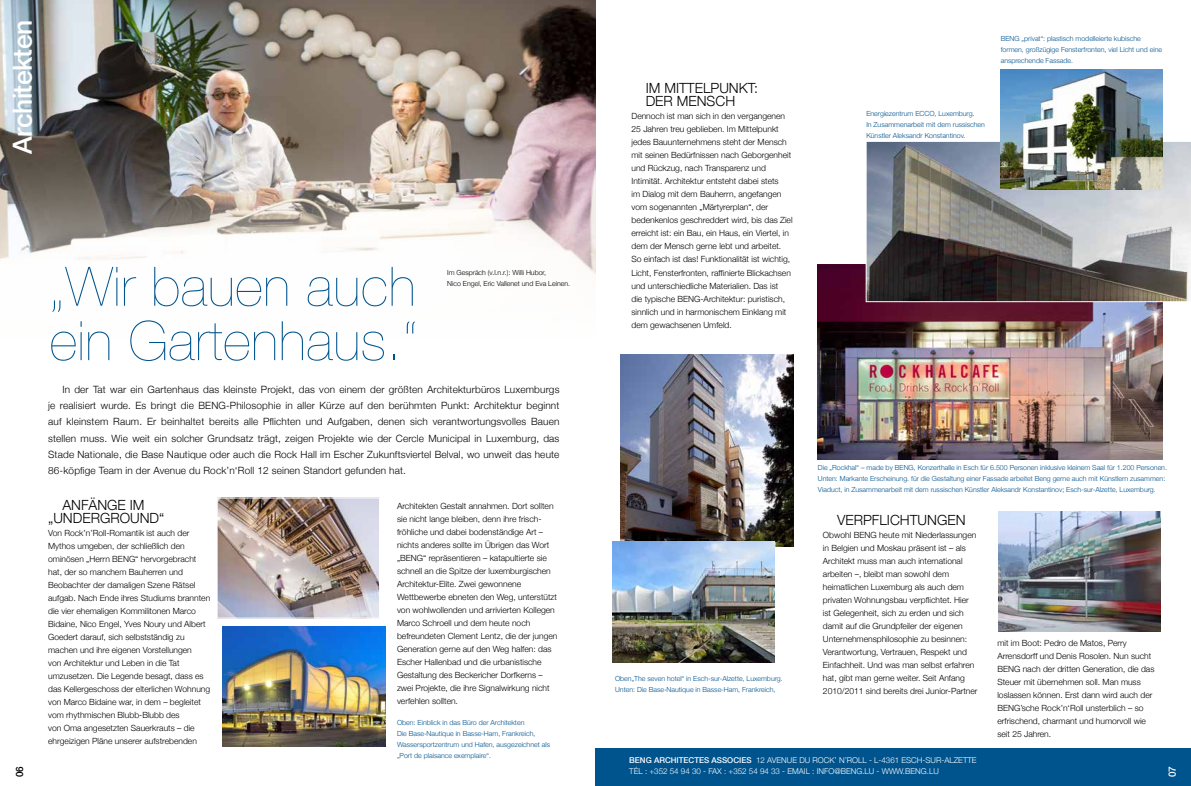
<style>
.page{position:relative;width:1191px;height:786px;background:#fff}
.page>*{position:absolute;margin:0;border:0;box-sizing:border-box;transform-origin:0 0}
.t1{font:200 54.3px/54.3px "Helvetica Neue";letter-spacing:.01em;color:#00548e}
.t2{font:500 26.3px "Helvetica Neue";letter-spacing:-.02em;color:#fff}
.t3{font:300 14px/13px "Helvetica Neue";color:#000;text-align:center}
.t4{font:300 10px/16px "Helvetica Neue";letter-spacing:.015em;color:#000;text-align:justify}
.t5{font:500 10px "Helvetica Neue";color:#000}
.t6{font:500 10px "Helvetica Neue";color:#fff}
.t7{font:300 8.5px/13px "Helvetica Neue";color:#000}
.t8{font:300 8px/11px "Helvetica Neue";color:#fff}
.t9{font:300 7px/11px "Helvetica Neue";color:#00548e}
.t10{font:300 7px/11px "Helvetica Neue";color:#000}
.s1{font-weight:500}
</style>
<div class="page">
<div style="left:595px;top:748px;width:596px;height:37px;background:#00548e"></div>
<img style="left:0;top:0;width:595px;height:274px">
<img style="left:620px;top:354px;width:174px;height:192px">
<img style="left:818px;top:264px;width:344px;height:195px">
<svg style="left:865px;top:141px;width:326px;height:161px;background:#807f81"></svg>
<img style="left:998px;top:511px;width:162px;height:120px">
<img style="left:223px;top:626px;width:162px;height:120px">
<img style="left:1000px;top:69px;width:162px;height:120px">
<img style="left:612px;top:541px;width:162px;height:120px">
<img style="left:219px;top:499px;width:159px;height:117px">
<div style="left:217px;top:497px;width:163px;height:121px;border:1px solid #fff"></div>
<h2 class="t2" style="left:7px;top:153px;width:135px;rotate:-90deg">Architekten</h2>
<h2 class="t2" style="left:7px;top:119px;width:72px;rotate:-90deg">schlaf</h2>
<h1 class="t1" style="left:50px;top:259px;width:369px">„Wir bauen auch ein Gartenhaus.“</h1>
<p class="t10" style="left:447px;top:266px;width:124px">Im Gespräch (v.l.n.r.): Willi Hubor,<br>Nico Engel, Eric Vallenet und Eva Leinen.</p>
<p class="t4" style="left:48px;top:381px;width:513px;text-indent:14px">In der Tat war ein Gartenhaus das kleinste Projekt, das von einem der größten Architekturbüros Luxemburgs je realisiert wurde. Es bringt die BENG-Philosophie in aller Kürze auf den berühmten Punkt: Architektur beginnt auf kleinstem Raum. Er beinhaltet bereits alle Pflichten und Aufgaben, denen sich verantwortungsvolles Bauen stellen muss. Wie weit ein solcher Grundsatz trägt, zeigen Projekte wie der Cercle Municipal in Luxemburg, das Stade Nationale, die Base Nautique oder auch die Rock Hall im Escher Zukunftsviertel Belval, wo unweit das heute 86-köpfige Team in der Avenue du Rock’n‘Roll 12 seinen Standort gefunden hat.</p>
<h3 class="t3" style="left:645px;top:81px;width:114px;text-align:left">IM MITTELPUNKT:<br>DER MENSCH</h3>
<p class="t7" style="left:631px;top:110px;width:163px">Dennoch ist man sich in den vergangenen 25 Jahren treu geblieben. Im Mittelpunkt jedes Bauunternehmens steht der Mensch mit seinen Bedürfnissen nach Geborgenheit und Rückzug, nach Transparenz und Intimität. Architektur entsteht dabei stets<br>im Dialog mit dem Bauherrn, angefangen vom sogenannten „Märtyrerplan“, der bedenkenlos geschreddert wird, bis das Ziel erreicht ist: ein Bau, ein Haus, ein Viertel, in dem der Mensch gerne lebt und arbeitet.<br>So einfach ist das! Funktionalität ist wichtig, Licht, Fensterfronten, raffinierte Blickachsen und unterschiedliche Materialien. Das ist<br>die typische BENG-Architektur: puristisch, sinnlich und in harmonischem Einklang mit dem gewachsenen Umfeld.</p>
<p class="t9" style="left:1000px;top:33px;width:163px">BENG „privat“: plastisch modelleierte kubische formen, großzügige Fensterfronten, viel Licht und eine ansprechende Fassade.</p>
<p class="t9" style="left:866px;top:107px;width:120px">Energiezentrum ECCO, Luxemburg.<br>In Zusammenarbeit mit dem russischen<br>Künstler Aleksandr Konstantinov.</p>
<p class="t9" style="left:818px;top:461px;width:350px">Die „Rockhal“ – made by BENG, Konzerthalle in Esch für 6.500 Personen inklusive kleinem Saal für 1.200 Personen.<br>Unten: Markante Erscheinung. für die Gestaltung einer Fassade arbeitet Beng gerne auch mit Künstlern zusammen:<br>Viaduct, in Zusammenarbeit mit dem russischen Künstler Aleksandr Konstantinov; Esch-sur-Alzette, Luxemburg.</p>
<h3 class="t3" style="left:48px;top:498px;width:118px">ANFÄNGE IM „UNDERGROUND“</h3>
<p class="t7" style="left:48px;top:526px;width:164px">Von Rock’n’Roll-Romantik ist auch der Mythos umgeben, der schließlich den ominösen „Herrn BENG“ hervorgebracht hat, der so manchem Bauherren und Beobachter der damaligen Szene Rätsel aufgab. Nach Ende ihres Studiums brannten die vier ehemaligen Kommilitonen Marco Bidaine, Nico Engel, Yves Noury und Albert Goedert darauf, sich selbstständig zu machen und ihre eigenen Vorstellungen<br>von Architektur und Leben in die Tat umzusetzen. Die Legende besagt, dass es das Kellergeschoss der elterlichen Wohnung von Marco Bidaine war, in dem – begleitet vom rhythmischen Blubb-Blubb des<br>von Oma angesetzten Sauerkrauts – die ehrgeizigen Pläne unserer aufstrebenden</p>
<p class="t7" style="left:397px;top:499px;width:162px">Architekten Gestalt annahmen. Dort sollten sie nicht lange bleiben, denn ihre frisch&shy;fröhliche und dabei bodenständige Art – nichts anderes sollte im Übrigen das Wort „BENG“ repräsentieren – katapultierte sie schnell an die Spitze der luxemburgischen Architektur-Elite. Zwei gewonnene Wettbewerbe ebneten den Weg, unterstützt von wohlwollenden und arrivierten Kollegen Marco Schroell und dem heute noch befreundeten Clement Lentz, die der jungen Generation gerne auf den Weg halfen: das Escher Hallenbad und die urbanistische Gestaltung des Beckericher Dorfkerns – zwei Projekte, die ihre Signalwirkung nicht verfehlen sollten.</p>
<h3 class="t3" style="left:837px;top:513px;width:130px">VERPFLICHTUNGEN</h3>
<p class="t7" style="left:823px;top:528px;width:156px">Obwohl BENG heute mit Niederlassungen in Belgien und Moskau präsent ist – als Architekt muss man auch international arbeiten –, bleibt man sowohl dem heimatlichen Luxemburg als auch dem privaten Wohnungsbau verpflichtet. Hier ist Gelegenheit, sich zu erden und sich damit auf die Grundpfeiler der eigenen Unternehmensphilosophie zu besinnen:<br>Verantwortung, Vertrauen, Respekt und Einfachheit. Und was man selbst erfahren hat, gibt man gerne weiter. Seit Anfang 2010/2011 sind bereits drei Junior-Partner</p>
<p class="t7" style="left:997px;top:636px;width:158px">mit im Boot: Pedro de Matos, Perry Arrensdorff und Denis Rosolen. Nun sucht BENG nach der dritten Generation, die das Steuer mit übernehmen soll. Man muss loslassen können. Erst dann wird auch der BENG’sche Rock’n‘Roll unsterblich – so erfrischend, charmant und humorvoll wie seit 25 Jahren.</p>
<p class="t9" style="left:615px;top:672px;width:169px">Oben„The seven hotel“ in Esch-sur-Alzette, Luxemburg.<br>Unten: Die Base-Nautique in Basse-Ham, Frankreich,</p>
<p class="t9" style="left:397px;top:716px;width:154px">Oben: Einblick in das Büro der Architekten<br>Die Base-Nautique in Basse-Ham, Frankreich, Wassersportzentrum und Hafen, ausgezeichnet als „Port de plaisance exemplaire“.</p>
<p class="t8" style="left:629px;top:754px;width:349px"><span class="s1">BENG ARCHITECTES ASSOCIES</span> 12 AVENUE DU ROCK’ N’ROLL - L-4361 ESCH-SUR-ALZETTE<br>TÉL : +352 54 94 30 - FAX : +352 54 94 33 - EMAIL : INFO@BENG.LU - WWW.BENG.LU</p>
<p class="t5" style="left:14px;top:776px;width:12px;rotate:-90deg">06</p>
<p class="t6" style="left:1166px;top:776px;width:12px;rotate:-90deg">07</p>
</div>
